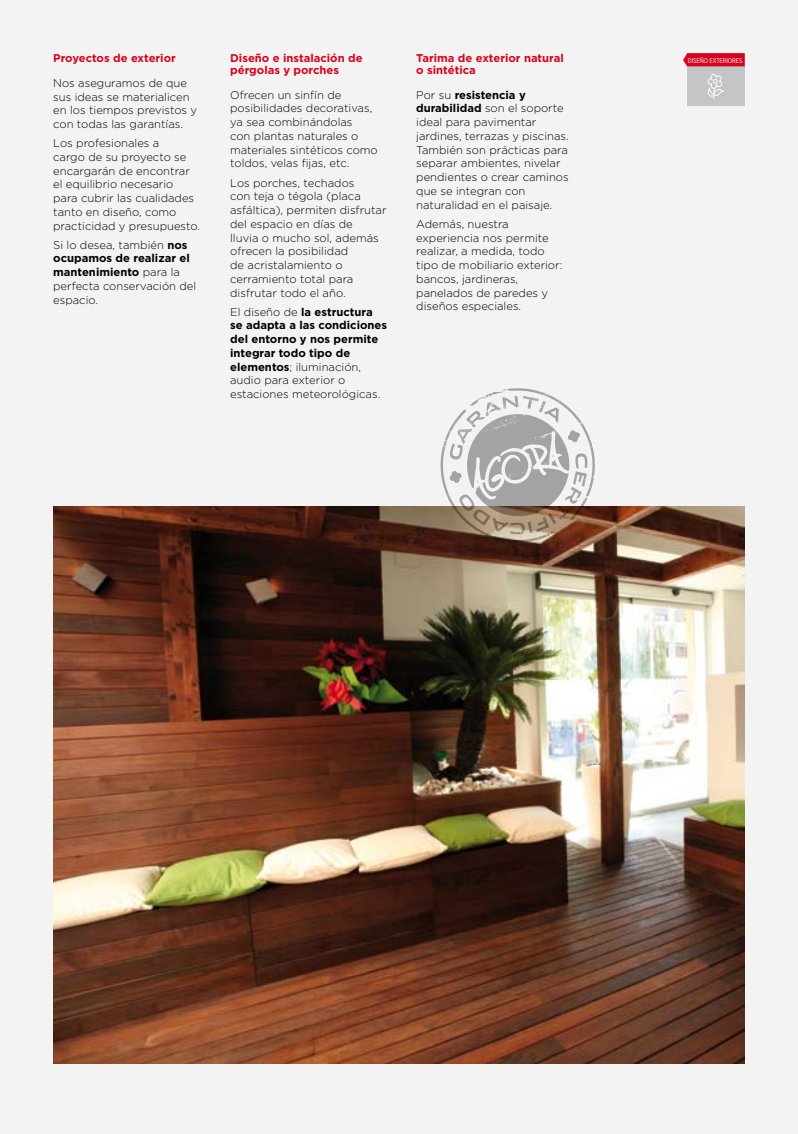
<style>
.page{position:relative;width:798px;height:1134px;background:#fff}
.page>*{position:absolute;margin:0;border:0;box-sizing:border-box;transform-origin:0 0}
.t1{font:300 11.25px/13.8px "Gotham";color:#000}
.t2{font:700 11.25px/13.8px "Gotham";color:#000}
.t3{font:700 11.25px/11.9px "Gotham";color:#d7031c}
.t4{font:6.88px "Gotham Narrow";letter-spacing:-.02em;color:#fff}
.s1{font-weight:300}
.s2{font-weight:700}
</style>
<div class="page">
<div style="left:0;top:0;width:797px;height:1134px;background:#f3f3f3"></div>
<div style="left:687px;top:66px;width:57px;height:40px;background:#c4c5c6"></div>
<svg style="left:683px;top:53px;width:61px;height:13px"></svg>
<svg style="left:707px;top:74px;width:16px;height:25px"></svg>
<img style="left:53px;top:507px;width:691px;height:556px">
<svg style="left:439px;top:388px;width:155px;height:154px"></svg>
<p class="t3" style="left:230px;top:52px;width:134px">Diseño e instalación de pérgolas y porches</p>
<p class="t1" style="left:230px;top:88px;width:149px">Ofrecen un sinfín de posibilidades decorativas, ya sea combinándolas<br>con plantas naturales o materiales sintéticos como toldos, velas fijas, etc.</p>
<p class="t1" style="left:230px;top:176px;width:158px">Los porches, techados<br>con teja o tégola (placa asfáltica), permiten disfrutar del espacio en días de<br>lluvia o mucho sol, además ofrecen la posibilidad<br>de acristalamiento o cerramiento total para disfrutar todo el año.</p>
<p class="t2" style="left:230px;top:304px;width:158px"><span class="s1">El diseño de</span> la estructura se adapta a las condiciones del entorno y nos permite integrar todo tipo de elementos<span class="s1">; iluminación, audio para exterior o estaciones meteorológicas.</span></p>
<p class="t3" style="left:416px;top:52px;width:149px">Tarima de exterior natural o sintética</p>
<p class="t1" style="left:416px;top:88px;width:154px">Por su <span class="s2">resistencia y durabilidad</span> son el soporte ideal para pavimentar jardines, terrazas y piscinas.<br>También son prácticas para separar ambientes, nivelar pendientes o crear caminos que se integran con naturalidad en el paisaje.</p>
<p class="t1" style="left:416px;top:217px;width:147px">Además, nuestra experiencia nos permite realizar, a medida, todo tipo de mobiliario exterior: bancos, jardineras, panelados de paredes y diseños especiales.</p>
<p class="t3" style="left:53px;top:52px;width:124px">Proyectos de exterior</p>
<p class="t4" style="left:687px;top:56px;width:56px">DISEÑO EXTERIORES</p>
<p class="t1" style="left:53px;top:76px;width:145px">Nos aseguramos de que sus ideas se materialicen en los tiempos previstos y con todas las garantías.</p>
<p class="t1" style="left:53px;top:136px;width:148px">Los profesionales a<br>cargo de su proyecto se encargarán de encontrar el equilibrio necesario para cubrir las cualidades tanto en diseño, como practicidad y presupuesto.</p>
<p class="t1" style="left:53px;top:238px;width:145px">Si lo desea, también <span class="s2">nos ocupamos de realizar el mantenimiento</span> para la perfecta conservación del espacio.</p>
</div>
